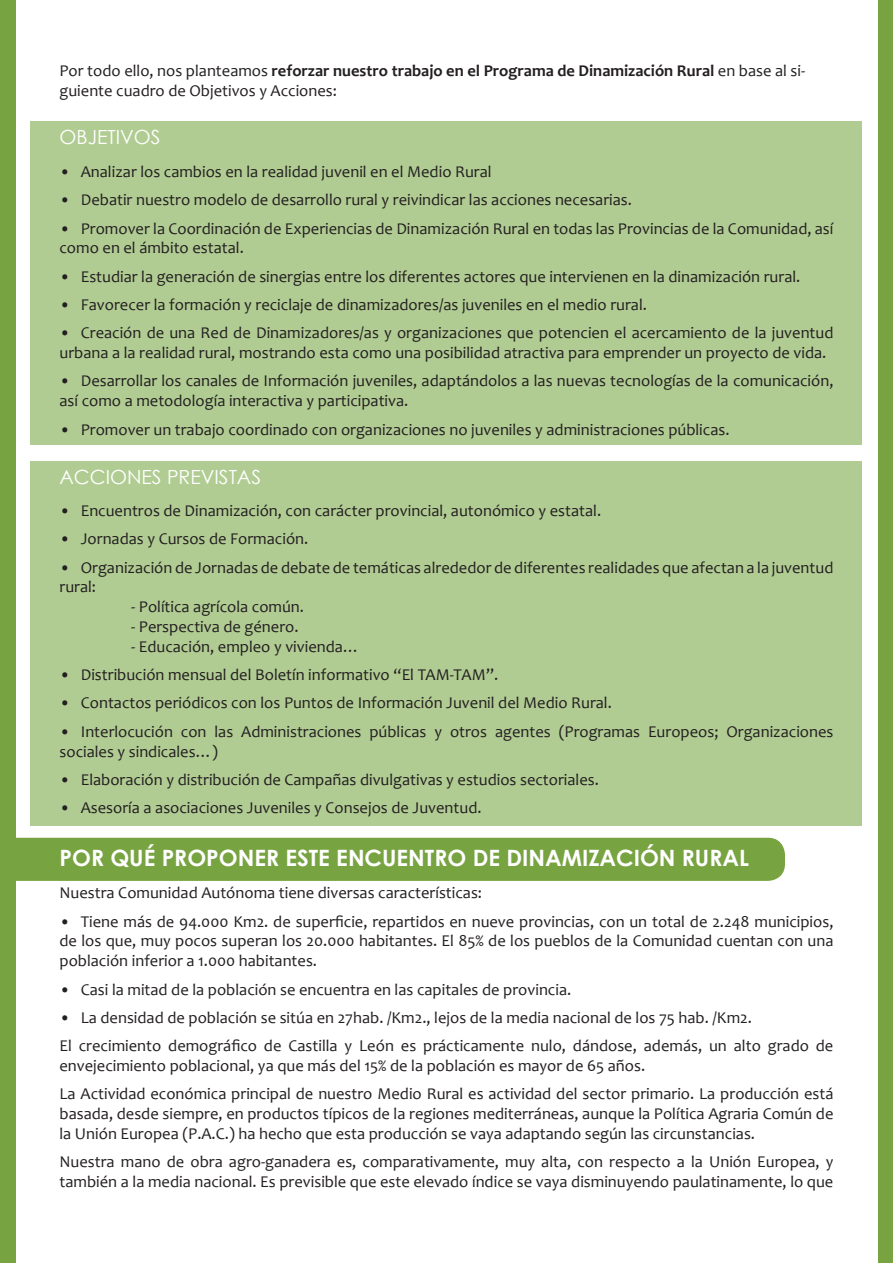
<style>
.page{position:relative;width:893px;height:1263px;background:#78a341}
.page>*{position:absolute;margin:0;border:0;box-sizing:border-box;transform-origin:0 0}
.t1{font:700 22.5px "Century Gothic";color:#fff}
.t2{font:19.5px "Century Gothic";color:#fff}
.t3{font:16.5px/19.8px "Candara";color:#231f20}
.s1{font-weight:700}
</style>
<div class="page">
<div style="left:16px;top:0;width:861px;height:1263px;background:#fff"></div>
<div style="left:31px;top:461px;width:831px;height:365px;background:#b1cc93"></div>
<div style="left:31px;top:121px;width:831px;height:323px;background:#b1cc93"></div>
<div style="left:0;top:838px;width:785px;height:43px;background:#78a341;border-radius:17px"></div>
<p class="t3" style="left:60px;top:60px;width:747px">Por todo ello, nos planteamos <span class="s1">reforzar nuestro trabajo en el Programa de Dinamización Rural</span> en base al si&shy;guiente cuadro de Objetivos y Acciones:</p>
<p class="t2" style="left:60px;top:124px;width:103px">OBJETIVOS</p>
<p class="t3" style="left:60px;top:162px;width:434px">• Analizar los cambios en la realidad juvenil en el Medio Rural</p>
<p class="t3" style="left:60px;top:190px;width:574px">• Debatir nuestro modelo de desarrollo rural y reivindicar las acciones necesarias.</p>
<p class="t3" style="left:60px;top:218px;width:775px">• Promover la Coordinación de Experiencias de Dinamización Rural en todas las Provincias de la Comunidad, así como en el ámbito estatal.</p>
<p class="t3" style="left:60px;top:266px;width:742px">• Estudiar la generación de sinergias entre los diferentes actores que intervienen en la dinamización rural.</p>
<p class="t3" style="left:60px;top:295px;width:589px">• Favorecer la formación y reciclaje de dinamizadores/as juveniles en el medio rural.</p>
<p class="t3" style="left:60px;top:323px;width:775px">• Creación de una Red de Dinamizadores/as y organizaciones que potencien el acercamiento de la juventud urbana a la realidad rural, mostrando esta como una posibilidad atractiva para emprender un proyecto de vida.</p>
<p class="t3" style="left:60px;top:371px;width:775px">• Desarrollar los canales de Información juveniles, adaptándolos a las nuevas tecnologías de la comunicación, así como a metodología interactiva y participativa.</p>
<p class="t3" style="left:60px;top:419px;width:671px">• Promover un trabajo coordinado con organizaciones no juveniles y administraciones públicas.</p>
<p class="t2" style="left:60px;top:463px;width:203px">ACCIONES PREVISTAS</p>
<p class="t3" style="left:60px;top:501px;width:543px">• Encuentros de Dinamización, con carácter provincial, autonómico y estatal.</p>
<p class="t3" style="left:60px;top:529px;width:250px">• Jornadas y Cursos de Formación.</p>
<p class="t3" style="left:60px;top:557px;width:775px">• Organización de Jornadas de debate de temáticas alrededor de diferentes realidades que afectan a la juventud rural:</p>
<p class="t3" style="left:131px;top:597px;width:174px">- Política agrícola común.</p>
<p class="t3" style="left:131px;top:617px;width:169px">- Perspectiva de género.</p>
<p class="t3" style="left:131px;top:636px;width:230px">- Educación, empleo y vivienda…</p>
<p class="t3" style="left:60px;top:665px;width:440px">• Distribución mensual del Boletín informativo “El TAM-TAM”.</p>
<p class="t3" style="left:60px;top:693px;width:554px">• Contactos periódicos con los Puntos de Información Juvenil del Medio Rural.</p>
<p class="t3" style="left:60px;top:721px;width:775px">• Interlocución con las Administraciones públicas y otros agentes (Programas Europeos; Organizaciones sociales y sindicales…)</p>
<p class="t3" style="left:60px;top:769px;width:541px">• Elaboración y distribución de Campañas divulgativas y estudios sectoriales.</p>
<p class="t3" style="left:60px;top:798px;width:424px">• Asesoría a asociaciones Juveniles y Consejos de Juventud.</p>
<h1 class="t1" style="left:60px;top:840px;width:691px">POR QUÉ PROPONER ESTE ENCUENTRO DE DINAMIZACIÓN RURAL</h1>
<p class="t3" style="left:60px;top:883px;width:424px">Nuestra Comunidad Autónoma tiene diversas características:</p>
<p class="t3" style="left:60px;top:911px;width:775px;text-align:justify">• Tiene más de 94.000 Km2. de superficie, repartidos en nueve provincias, con un total de 2.248 municipios, de los que, muy pocos superan los 20.000 habitantes. El 85% de los pueblos de la Comunidad cuentan con una población inferior a 1.000 habitantes.</p>
<p class="t3" style="left:60px;top:979px;width:513px">• Casi la mitad de la población se encuentra en las capitales de provincia.</p>
<p class="t3" style="left:60px;top:1003px;width:775px;line-height:28.3px">• La densidad de población se sitúa en 27hab. /Km2., lejos de la media nacional de los 75 hab. /Km2.<br>El crecimiento demográfico de Castilla y León es prácticamente nulo, dándose, además, un alto grado de</p>
<p class="t3" style="left:60px;top:1051px;width:775px;line-height:28.3px">envejecimiento poblacional, ya que más del 15% de la población es mayor de 65 años.<br>La Actividad económica principal de nuestro Medio Rural es actividad del sector primario. La producción está</p>
<p class="t3" style="left:60px;top:1103px;width:775px">basada, desde siempre, en productos típicos de la regiones mediterráneas, aunque la Política Agraria Común de la Unión Europea (P.A.C.) ha hecho que esta producción se vaya adaptando según las circunstancias.</p>
<p class="t3" style="left:60px;top:1152px;width:775px">Nuestra mano de obra agro-ganadera es, comparativamente, muy alta, con respecto a la Unión Europea, y también a la media nacional. Es previsible que este elevado índice se vaya disminuyendo paulatinamente, lo que</p>
</div>
